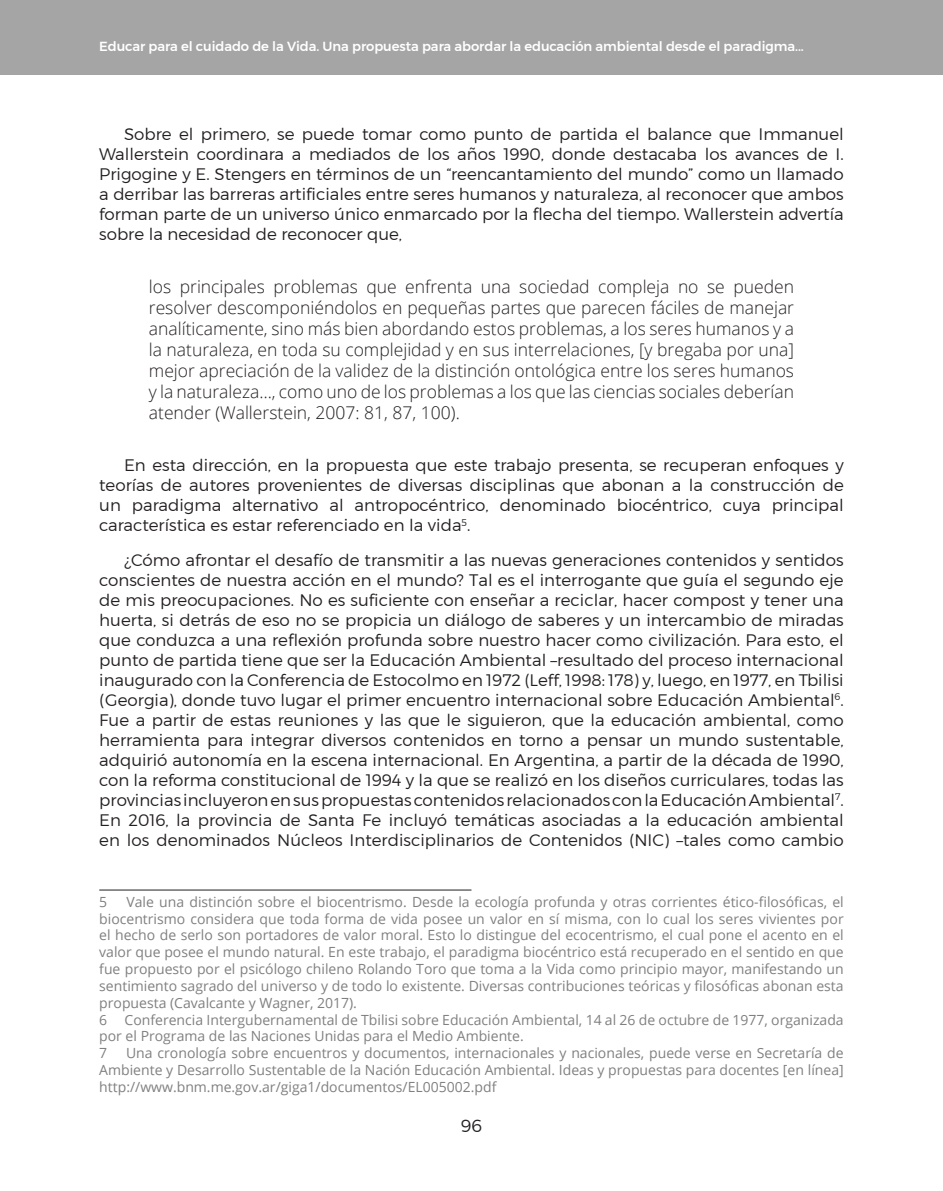
<style>
.page{position:relative;width:943px;height:1191px;background:#fff}
.page>*{position:absolute;margin:0;border:0;box-sizing:border-box;transform-origin:0 0}
._08_parrafo_cita_tex{font:300 17.5px/21px "Open Sans";color:#231f20;text-align:justify}
.t1{font:300 17.5px "Montserrat";color:#231f20}
._07_parrafo_texto_ar{font:300 16.62px/19.9px "Montserrat";color:#231f20;text-align:justify}
.notas_a_pie_de_pagin{font:14px/16.8px "Open Sans";color:#808080;text-align:justify}
.t2{font:500 13.12px "Montserrat";letter-spacing:-.005em;color:#fff}
</style>
<div class="page">
<div style="left:0;top:0;width:943px;height:74px;background:#a5a5a5"></div>
<hr style="left:99px;top:889px;width:372px;height:2px;background:#808080">
<p class="t2" style="left:99px;top:39px;width:706px">Educar para el cuidado de la Vida. Una propuesta para abordar la educación ambiental desde el paradigma...</p>
<p class="_07_parrafo_texto_ar" style="left:99px;top:124px;width:746px;text-indent:25px">Sobre el primero, se puede tomar como punto de partida el balance que Immanuel Wallerstein coordinara a mediados de los años 1990, donde destacaba los avances de I.<br>Prigogine y E. Stengers en términos de un “reencantamiento del mundo” como un llamado a derribar las barreras artificiales entre seres humanos y naturaleza, al reconocer que ambos forman parte de un universo único enmarcado por la flecha del tiempo. Wallerstein advertía sobre la necesidad de reconocer que,</p>
<p class="_08_parrafo_cita_tex" style="left:149px;top:276px;width:646px">los principales problemas que enfrenta una sociedad compleja no se pueden resolver descomponiéndolos en pequeñas partes que parecen fáciles de manejar analíticamente, sino más bien abordando estos problemas, a los seres humanos y a la naturaleza, en toda su complejidad y en sus interrelaciones, [y bregaba por una] mejor apreciación de la validez de la distinción ontológica entre los seres humanos y la naturaleza…, como uno de los problemas a los que las ciencias sociales deberían atender (Wallerstein, 2007: 81, 87, 100).</p>
<p class="_07_parrafo_texto_ar" style="left:99px;top:455px;width:746px;text-indent:25px">En esta dirección, en la propuesta que este trabajo presenta, se recuperan enfoques y teorías de autores provenientes de diversas disciplinas que abonan a la construcción de un paradigma alternativo al antropocéntrico, denominado biocéntrico, cuya principal característica es estar referenciado en la vida<sup>5</sup>.</p>
<p class="_07_parrafo_texto_ar" style="left:99px;top:550px;width:746px;text-indent:25px">¿Cómo afrontar el desafío de transmitir a las nuevas generaciones contenidos y sentidos conscientes de nuestra acción en el mundo? Tal es el interrogante que guía el segundo eje de mis preocupaciones. No es suficiente con enseñar a reciclar, hacer compost y tener una huerta, si detrás de eso no se propicia un diálogo de saberes y un intercambio de miradas que conduzca a una reflexión profunda sobre nuestro hacer como civilización. Para esto, el punto de partida tiene que ser la Educación Ambiental –resultado del proceso internacional inaugurado con la Conferencia de Estocolmo en 1972 (Leff, 1998: 178) y, luego, en 1977, en Tbilisi (Georgia), donde tuvo lugar el primer encuentro internacional sobre Educación Ambiental<sup>6</sup>.<br>Fue a partir de estas reuniones y las que le siguieron, que la educación ambiental, como herramienta para integrar diversos contenidos en torno a pensar un mundo sustentable, adquirió autonomía en la escena internacional. En Argentina, a partir de la década de 1990, con la reforma constitucional de 1994 y la que se realizó en los diseños curriculares, todas las provincias incluyeron en sus propuestas contenidos relacionados con la Educación Ambiental<sup>7</sup>.<br>En 2016, la provincia de Santa Fe incluyó temáticas asociadas a la educación ambiental en los denominados Núcleos Interdisciplinarios de Contenidos (NIC) –tales como cambio</p>
<p class="notas_a_pie_de_pagin" style="left:99px;top:893px;width:746px;text-indent:27px">Vale una distinción sobre el biocentrismo. Desde la ecología profunda y otras corrientes ético-filosóficas, el biocentrismo considera que toda forma de vida posee un valor en sí misma, con lo cual los seres vivientes por el hecho de serlo son portadores de valor moral. Esto lo distingue del ecocentrismo, el cual pone el acento en el valor que posee el mundo natural. En este trabajo, el paradigma biocéntrico está recuperado en el sentido en que fue propuesto por el psicólogo chileno Rolando Toro que toma a la Vida como principio mayor, manifestando un sentimiento sagrado del universo y de todo lo existente. Diversas contribuciones teóricas y filosóficas abonan esta propuesta (Cavalcante y Wagner, 2017).</p>
<p class="notas_a_pie_de_pagin" style="left:99px;top:1010px;width:746px">6 Conferencia Intergubernamental de Tbilisi sobre Educación Ambiental, 14 al 26 de octubre de 1977, organizada por el Programa de las Naciones Unidas para el Medio Ambiente.</p>
<p class="notas_a_pie_de_pagin" style="left:99px;top:1044px;width:10px">7</p>
<p class="notas_a_pie_de_pagin" style="left:99px;top:893px;width:10px">5</p>
<p class="notas_a_pie_de_pagin" style="left:99px;top:1044px;width:746px;text-indent:27px">Una cronología sobre encuentros y documentos, internacionales y nacionales, puede verse en Secretaría de Ambiente y Desarrollo Sustentable de la Nación Educación Ambiental. Ideas y propuestas para docentes [en línea] http://www.bnm.me.gov.ar/giga1/documentos/EL005002.pdf</p>
<p class="t1" style="left:461px;top:1115px;width:23px">96</p>
</div>
